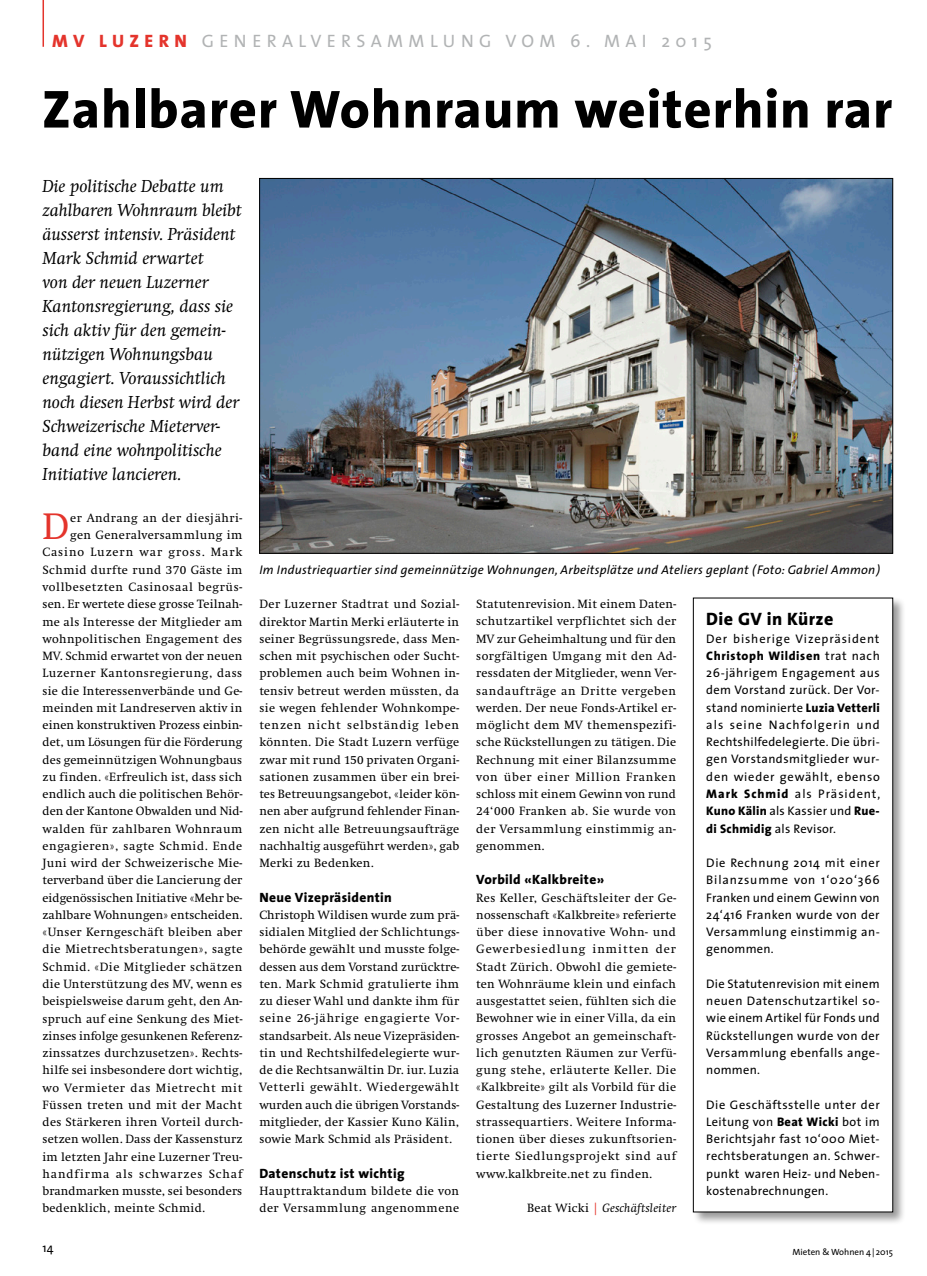
<style>
.page{position:relative;width:927px;height:1276px;background:#fff}
.page>*{position:absolute;margin:0;border:0;box-sizing:border-box;transform-origin:0 0}
.t1{font:800 54px "The Sans";letter-spacing:.02em;color:#000}
.t2{font:38.25px "Swift";color:#e4342c}
.t3{font:italic 18px/24px "Swift";color:#000}
.t4{font:18px "The Sans";letter-spacing:.3em;color:#b1b3b4}
.t5{font:800 18px "The Sans";letter-spacing:.025em;color:#000}
.t6{font:800 13.5px "The Sans";letter-spacing:.025em;color:#000}
.t7{font:italic 12.6px "The Sans";letter-spacing:.02em;color:#000}
.t8{font:12.45px/17.2px "Swift";letter-spacing:.02em;color:#000;text-align:justify}
.t9{font:12.45px/17.2px "The Sans";letter-spacing:.035em;color:#000;text-align:justify}
.t10{font:12.45px "Swift";letter-spacing:.04em;color:#000}
.t11{font:12.45px "Swift";letter-spacing:.07em;color:#000}
.t12{font:12.45px "Swift";letter-spacing:.05em;color:#000}
.t13{font:12.45px "Swift";color:#000}
.t14{font:12.45px "Swift";letter-spacing:.045em;color:#000}
.t15{font:12.45px "Swift";letter-spacing:.055em;color:#000}
.t16{font:italic 12.45px "Swift";letter-spacing:.015em;color:#000}
.t17{font:12.3px "The Sans";color:#000}
.t18{font:9px "The Sans";color:#000}
.s1{font-weight:800;color:#e4342c}
.s2{font-weight:800}
.s3{font-style:normal}
.s4{font-style:normal;color:#e4342c}
</style>
<div class="page">
<img style="left:261px;top:180px;width:630px;height:371px">
<hr style="left:43px;top:0;width:1px;height:47px;background:#e4342c">
<div style="left:692px;top:597px;width:214px;height:628px;background:#000;opacity:.4"></div>
<div style="left:693px;top:598px;width:200px;height:614px;background:#fff"></div>
<div style="left:693px;top:598px;width:200px;height:614px;border:1px solid #000"></div>
<h3 class="t4" style="left:52px;top:26px;width:661px"><span class="s1">MV LUZERN</span> GENERALVERSAMMLUNG VOM 6. MAI 2015</h3>
<h1 class="t1" style="left:42px;top:64px;width:852px">Zahlbarer Wohnraum weiterhin rar</h1>
<p class="t3" style="left:43px;top:174px;width:201px">Die politische Debatte um zahlbaren Wohnraum bleibt äusserst intensiv. Präsident<br>Mark Schmid erwartet<br>von der neuen Luzerner<br>Kantonsregierung, dass sie sich aktiv für den gemein&shy;nützigen Wohnungsbau engagiert. Voraussichtlich noch diesen Herbst wird der<br>Schweizerische Mieterver&shy;band eine wohnpolitische<br>Initiative lancieren.</p>
<h2 class="t2" style="left:43px;top:506px;width:28px">D</h2>
<p class="t10" style="left:70px;top:511px;width:174px">er Andrang an der diesjähri-</p>
<p class="t8" style="left:70px;top:527px;width:174px">gen Generalversammlung im</p>
<p class="t11" style="left:43px;top:546px;width:201px">Casino Luzern war gross. Mark</p>
<p class="t8" style="left:43px;top:561px;width:201px">Schmid durfte rund 370 Gäste im</p>
<p class="t12" style="left:43px;top:580px;width:201px">vollbesetzten Casinosaal begrüs-</p>
<p class="t8" style="left:43px;top:596px;width:201px">sen. Er wertete diese grosse Teilnah-</p>
<p class="t8" style="left:43px;top:613px;width:201px">me als Interesse der Mitglieder am</p>
<p class="t8" style="left:43px;top:630px;width:201px">wohnpolitischen Engagement des</p>
<p class="t8" style="left:43px;top:647px;width:201px">MV. Schmid erwartet von der neuen</p>
<p class="t10" style="left:43px;top:666px;width:201px">Luzerner Kantonsregierung, dass</p>
<p class="t8" style="left:43px;top:682px;width:201px">sie die Interessenverbände und Ge-</p>
<p class="t8" style="left:43px;top:699px;width:201px">meinden mit Landreserven aktiv in</p>
<p class="t8" style="left:43px;top:716px;width:201px">einen konstruktiven Prozess einbin-</p>
<p class="t8" style="left:43px;top:734px;width:201px">det, um Lösungen für die Förderung</p>
<p class="t8" style="left:43px;top:751px;width:201px">des gemeinnützigen Wohnungbaus</p>
<p class="t8" style="left:43px;top:768px;width:201px">zu finden. «Erfreulich ist, dass sich</p>
<p class="t8" style="left:43px;top:785px;width:201px">endlich auch die politischen Behör-</p>
<p class="t13" style="left:43px;top:804px;width:201px">den der Kantone Obwalden und Nid-</p>
<p class="t8" style="left:43px;top:820px;width:201px">walden für zahlbaren Wohnraum</p>
<p class="t14" style="left:43px;top:839px;width:201px">engagieren», sagte Schmid. Ende</p>
<p class="t8" style="left:43px;top:854px;width:201px">Juni wird der Schweizerische Mie-</p>
<p class="t8" style="left:43px;top:872px;width:201px">terverband über die Lancierung der</p>
<p class="t8" style="left:43px;top:889px;width:201px">eidgenössischen Initiative «Mehr be-</p>
<p class="t8" style="left:43px;top:906px;width:201px">zahlbare Wohnungen» entscheiden.</p>
<p class="t8" style="left:43px;top:923px;width:201px">«Unser Kerngeschäft bleiben aber</p>
<p class="t10" style="left:43px;top:942px;width:201px">die Mietrechtsberatungen», sagte</p>
<p class="t8" style="left:43px;top:958px;width:201px">Schmid. «Die Mitglieder schätzen</p>
<p class="t8" style="left:43px;top:975px;width:201px">die Unterstützung des MV, wenn es</p>
<p class="t8" style="left:43px;top:993px;width:201px">beispielsweise darum geht, den An-</p>
<p class="t8" style="left:43px;top:1010px;width:201px">spruch auf eine Senkung des Miet-</p>
<p class="t8" style="left:43px;top:1027px;width:201px">zinses infolge gesunkenen Referenz-</p>
<p class="t8" style="left:43px;top:1044px;width:201px">zinssatzes durchzusetzen». Rechts-</p>
<p class="t8" style="left:43px;top:1062px;width:201px">hilfe sei insbesondere dort wichtig,</p>
<p class="t15" style="left:43px;top:1080px;width:201px">wo Vermieter das Mietrecht mit</p>
<p class="t10" style="left:43px;top:1098px;width:201px">Füssen treten und mit der Macht</p>
<p class="t8" style="left:43px;top:1113px;width:201px">des Stärkeren ihren Vorteil durch-</p>
<p class="t8" style="left:43px;top:1131px;width:201px">setzen wollen. Dass der Kassensturz</p>
<p class="t8" style="left:43px;top:1148px;width:201px">im letzten Jahr eine Luzerner Treu-</p>
<p class="t11" style="left:43px;top:1167px;width:201px">handfirma als schwarzes Schaf</p>
<p class="t8" style="left:43px;top:1182px;width:201px">brandmarken musste, sei besonders</p>
<p class="t8" style="left:43px;top:1200px;width:164px">bedenklich, meinte Schmid.</p>
<p class="t17" style="left:43px;top:1238px;width:12px">14</p>
<p class="t7" style="left:259px;top:559px;width:622px">Im Industriequartier sind gemeinnützige Wohnungen, Arbeitsplätze und Ateliers geplant (Foto: Gabriel Ammon)</p>
<h3 class="t5" style="left:706px;top:604px;width:129px">Die GV in Kürze</h3>
<p class="t9" style="left:706px;top:629px;width:176px">Der bisherige Vizepräsident <span class="s2">Christoph Wildisen</span> trat nach 26-jährigem Engagement aus dem Vorstand zurück. Der Vor&shy;stand nominierte <span class="s2">Luzia Vetterli </span>als seine Nachfolgerin und Rechtshilfedelegierte. Die übri&shy;gen Vorstandsmitglieder wur&shy;den wieder gewählt, ebenso <span class="s2">Mark Schmid</span> als Präsident, <span class="s2">Kuno Kälin</span> als Kassier und <span class="s2">Rue&shy;di Schmidig</span> als Revisor.</p>
<p class="t9" style="left:706px;top:854px;width:175px">Die Rechnung 2014 mit einer Bilanzsumme von 1‘020‘366<br>Franken und einem Gewinn von 24‘416 Franken wurde von der Versammlung einstimmig an&shy;genommen.</p>
<p class="t9" style="left:706px;top:974px;width:175px">Die Statutenrevision mit einem neuen Datenschutzartikel so&shy;wie einem Artikel für Fonds und Rückstellungen wurde von der Versammlung ebenfalls ange&shy;nommen.</p>
<p class="t9" style="left:706px;top:1095px;width:175px">Die Geschäftsstelle unter der Leitung von <span class="s2">Beat Wicki</span> bot im Berichtsjahr fast 10‘000 Miet&shy;rechtsberatungen an. Schwer&shy;punkt waren Heiz- und Neben&shy;kostenabrechnungen.</p>
<p class="t8" style="left:476px;top:596px;width:201px">Statutenrevision. Mit einem Daten&shy;schutzartikel verpflichtet sich der MV zur Geheimhaltung und für den sorgfältigen Umgang mit den Ad&shy;ressdaten der Mitglieder, wenn Ver&shy;sandaufträge an Dritte vergeben werden. Der neue Fonds-Artikel er&shy;möglicht dem MV themenspezifi&shy;sche Rückstellungen zu tätigen. Die Rechnung mit einer Bilanzsumme von über einer Million Franken schloss mit einem Gewinn von rund 24‘000 Franken ab. Sie wurde von der Versammlung einstimmig an&shy;genommen.</p>
<p class="t6" style="left:476px;top:868px;width:129px">Vorbild «Kalkbreite»</p>
<p class="t8" style="left:476px;top:889px;width:201px">Res Keller, Geschäftsleiter der Ge&shy;nossenschaft «Kalkbreite» referierte über diese innovative Wohn- und Gewerbesiedlung inmitten der Stadt Zürich. Obwohl die gemiete&shy;ten Wohnräume klein und einfach ausgestattet seien, fühlten sich die Bewohner wie in einer Villa, da ein grosses Angebot an gemeinschaft&shy;lich genutzten Räumen zur Verfü&shy;gung stehe, erläuterte Keller. Die «Kalkbreite» gilt als Vorbild für die Gestaltung des Luzerner Industrie&shy;strassequartiers. Weitere Informa&shy;tionen über dieses zukunftsorien&shy;tierte Siedlungsprojekt sind auf www.kalkbreite.net zu finden.</p>
<p class="t16" style="left:527px;top:1201px;width:151px"><span class="s3">Beat Wicki</span> <span class="s4">|</span> Geschäftsleiter</p>
<p class="t8" style="left:259px;top:596px;width:201px">Der Luzerner Stadtrat und Sozial&shy;direktor Martin Merki erläuterte in seiner Begrüssungsrede, dass Men&shy;schen mit psychischen oder Sucht&shy;problemen auch beim Wohnen in&shy;tensiv betreut werden müssten, da sie wegen fehlender Wohnkompe&shy;tenzen nicht selbständig leben könnten. Die Stadt Luzern verfüge zwar mit rund 150 privaten Organi&shy;sationen zusammen über ein brei&shy;tes Betreuungsangebot, «leider kön&shy;nen aber aufgrund fehlender Finan&shy;zen nicht alle Betreuungsaufträge nachhaltig ausgeführt werden», gab Merki zu Bedenken.</p>
<p class="t6" style="left:259px;top:885px;width:134px">Neue Vizepräsidentin</p>
<p class="t8" style="left:259px;top:906px;width:201px">Christoph Wildisen wurde zum prä&shy;sidialen Mitglied der Schlichtungs&shy;behörde gewählt und musste folge&shy;dessen aus dem Vorstand zurücktre&shy;ten. Mark Schmid gratulierte ihm zu dieser Wahl und dankte ihm für seine 26-jährige engagierte Vor&shy;standsarbeit. Als neue Vizepräsiden&shy;tin und Rechtshilfedelegierte wur&shy;de die Rechtsanwältin Dr. iur. Luzia Vetterli gewählt. Wiedergewählt wurden auch die übrigen Vorstands&shy;mitglieder, der Kassier Kuno Kälin, sowie Mark Schmid als Präsident.</p>
<p class="t6" style="left:259px;top:1161px;width:147px">Datenschutz ist wichtig</p>
<p class="t8" style="left:259px;top:1182px;width:201px">Haupttraktandum bildete die von der Versammlung angenommene</p>
<p class="t18" style="left:792px;top:1244px;width:102px">Mieten &amp; Wohnen 4 | 2015</p>
</div>
